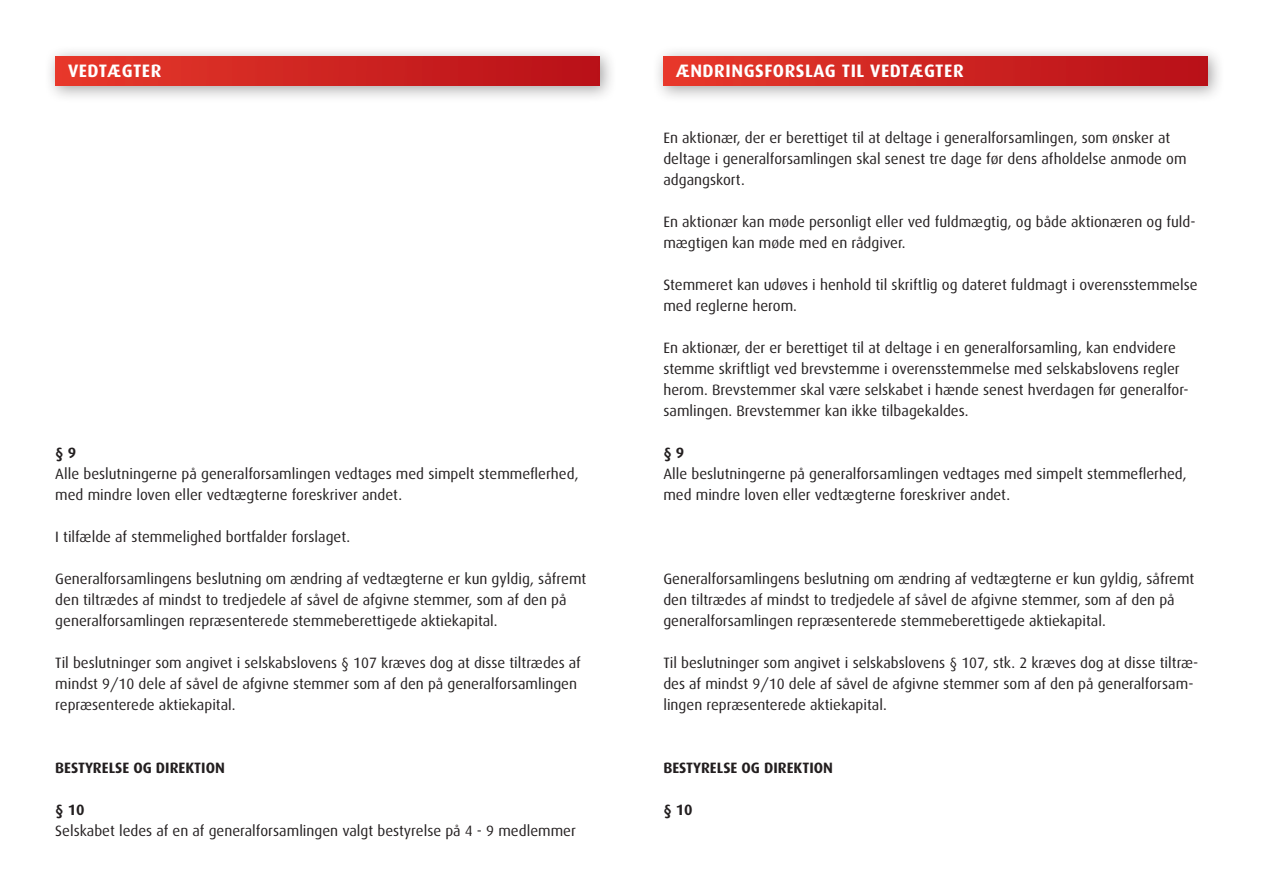
<style>
.page{position:relative;width:1263px;height:893px;background:#fff}
.page>*{position:absolute;margin:0;border:0;box-sizing:border-box;transform-origin:0 0}
.t1{font:700 18px "Dax Pro";letter-spacing:.03em;color:#fff}
.t2{font:15px/21px "Dax";color:#231f20}
.t3{font:700 15px "Dax";color:#231f20}
</style>
<div class="page">
<div style="left:44px;top:45px;width:573px;height:58px;background:#231f20;opacity:.4"></div>
<div style="left:55px;top:56px;width:545px;height:30px;background:linear-gradient(to right,#e7392b,#b81018)"></div>
<div style="left:652px;top:45px;width:573px;height:58px;background:#231f20;opacity:.4"></div>
<div style="left:663px;top:56px;width:545px;height:30px;background:linear-gradient(to right,#e7392b,#b81018)"></div>
<p class="t1" style="left:68px;top:59px;width:95px">VEDTÆGTER</p>
<p class="t1" style="left:676px;top:59px;width:289px">ÆNDRINGSFORSLAG TIL VEDTÆGTER</p>
<p class="t3" style="left:55px;top:444px;width:22px">§ 9</p>
<p class="t2" style="left:55px;top:464px;width:525px">Alle beslutningerne på generalforsamlingen vedtages med simpelt stemmeflerhed, med mindre loven eller vedtægterne foreskriver andet.</p>
<p class="t2" style="left:55px;top:527px;width:296px">I tilfælde af stemmelighed bortfalder forslaget.</p>
<p class="t2" style="left:55px;top:569px;width:533px">Generalforsamlingens beslutning om ændring af vedtægterne er kun gyldig, såfremt den tiltrædes af mindst to tredjedele af såvel de afgivne stemmer, som af den på generalforsamlingen repræsenterede stemmeberettigede aktiekapital.</p>
<p class="t2" style="left:55px;top:653px;width:527px">Til beslutninger som angivet i selskabslovens § 107 kræves dog at disse tiltrædes af mindst 9/10 dele af såvel de afgivne stemmer som af den på generalforsamlingen repræsenterede aktiekapital.</p>
<p class="t3" style="left:55px;top:759px;width:171px">BESTYRELSE OG DIREKTION</p>
<p class="t3" style="left:55px;top:801px;width:31px">§ 10</p>
<p class="t2" style="left:55px;top:821px;width:522px">Selskabet ledes af en af generalforsamlingen valgt bestyrelse på 4 - 9 medlemmer</p>
<p class="t2" style="left:663px;top:128px;width:525px">En aktionær, der er berettiget til at deltage i generalforsamlingen, som ønsker at deltage i generalforsamlingen skal senest tre dage før dens afholdelse anmode om adgangskort.</p>
<p class="t2" style="left:663px;top:212px;width:534px">En aktionær kan møde personligt eller ved fuldmægtig, og både aktionæren og fuld&shy;mægtigen kan møde med en rådgiver.</p>
<p class="t2" style="left:663px;top:275px;width:536px">Stemmeret kan udøves i henhold til skriftlig og dateret fuldmagt i overensstemmelse med reglerne herom.</p>
<p class="t2" style="left:663px;top:338px;width:527px">En aktionær, der er berettiget til at deltage i en generalforsamling, kan endvidere stemme skriftligt ved brevstemme i overensstemmelse med selskabslovens regler herom. Brevstemmer skal være selskabet i hænde senest hverdagen før generalfor&shy;samlingen. Brevstemmer kan ikke tilbagekaldes.</p>
<p class="t3" style="left:663px;top:444px;width:22px">§ 9</p>
<p class="t2" style="left:663px;top:464px;width:525px">Alle beslutningerne på generalforsamlingen vedtages med simpelt stemmeflerhed, med mindre loven eller vedtægterne foreskriver andet.</p>
<p class="t2" style="left:663px;top:569px;width:533px">Generalforsamlingens beslutning om ændring af vedtægterne er kun gyldig, såfremt den tiltrædes af mindst to tredjedele af såvel de afgivne stemmer, som af den på generalforsamlingen repræsenterede stemmeberettigede aktiekapital.</p>
<p class="t2" style="left:663px;top:653px;width:537px">Til beslutninger som angivet i selskabslovens § 107, stk. 2 kræves dog at disse tiltræ&shy;des af mindst 9/10 dele af såvel de afgivne stemmer som af den på generalforsam&shy;lingen repræsenterede aktiekapital.</p>
<p class="t3" style="left:663px;top:759px;width:171px">BESTYRELSE OG DIREKTION</p>
<p class="t3" style="left:663px;top:801px;width:31px">§ 10</p>
</div>
